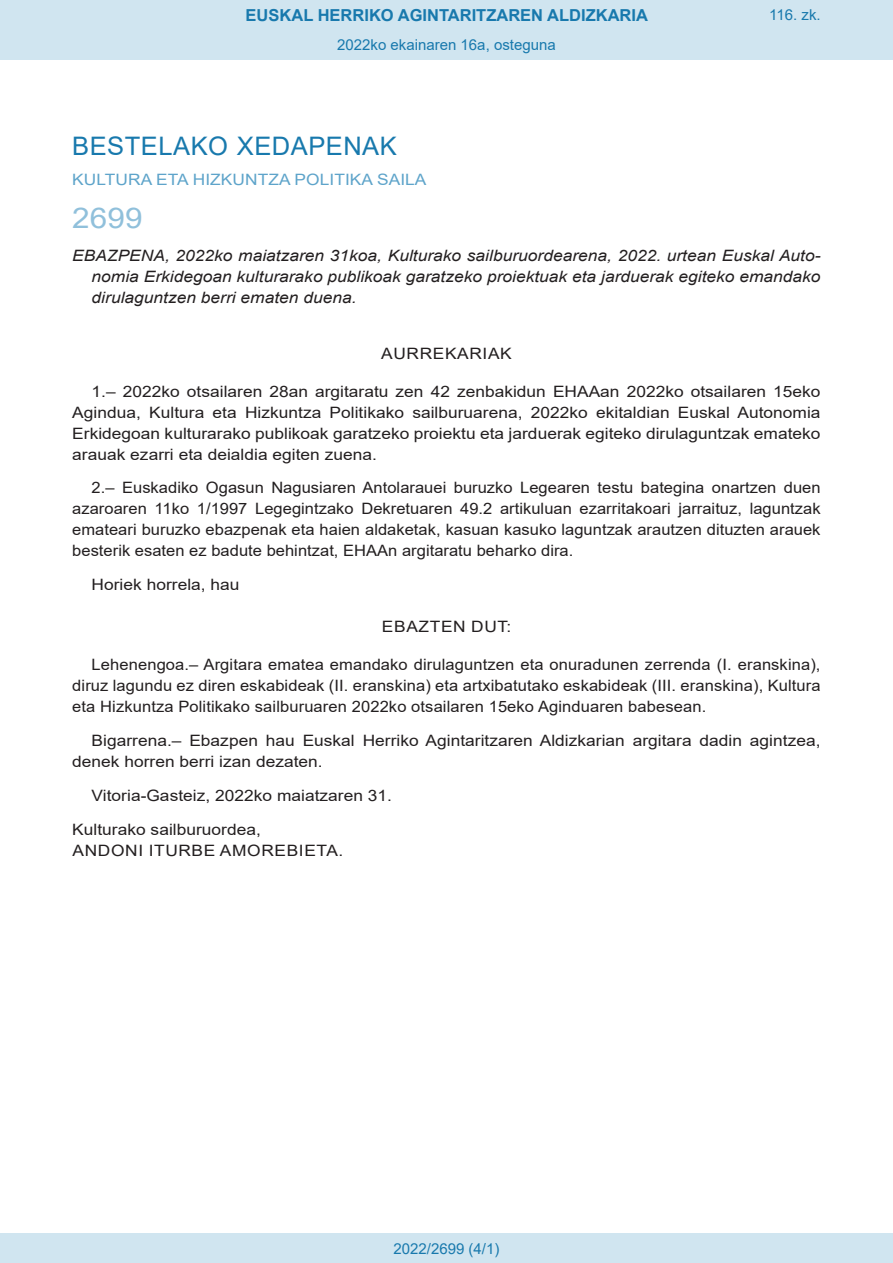
<style>
.page{position:relative;width:893px;height:1263px;background:#fff}
.page>*{position:absolute;margin:0;border:0;box-sizing:border-box;transform-origin:0 0}
.BOPVOrden{font:28.5px "Arial";color:#90c0db;scale:1.11 1}
.BOPVSeccion{font:25.5px "Arial";letter-spacing:.02em;color:#1879ad}
.t1{font:700 16.5px "Arial";color:#1879ad}
.BOPVDetalle{font:15.6px/21px "Arial";color:#231f20;text-align:justify;scale:1.05 1}
.BOPVDetalle-2{font:15.6px/21px "Arial";color:#231f20;text-align:justify;scale:1.11 1}
.BOPVTitulo{font:italic 15.6px/21px "Arial";color:#231f20;text-align:justify;scale:1.11 1}
.BOPVFirmaLugFec{font:15.6px "Arial";color:#231f20;scale:1.11 1}
.BOPVOrganismo{font:15.6px "Arial";letter-spacing:.005em;color:#5ea4ca;scale:1.11 1}
.BOPVFirmaPuesto{font:15.6px "Arial";color:#231f20;scale:1.11 1}
.BOPVFirmaNombre{font:15.6px "Arial";letter-spacing:.035em;color:#231f20;scale:1.11 1}
.BOPVClave{font:15.6px "Arial";letter-spacing:.035em;color:#231f20;scale:1.11 1}
.Paginacion_Centro{font:15px "Arial";color:#1879ad}
</style>
<div class="page">
<div style="left:0;top:0;width:893px;height:60px;background:#d0e5f0"></div>
<div style="left:0;top:1233px;width:893px;height:30px;background:#d0e5f0"></div>
<p class="t1" style="left:246px;top:3px;width:404px">EUSKAL HERRIKO AGINTARITZAREN ALDIZKARIA</p>
<p class="Paginacion_Centro" style="left:337px;top:35px;width:220px">2022ko ekainaren 16a, osteguna</p>
<p class="Paginacion_Centro" style="left:769px;top:5px;width:53px">116. zk.</p>
<p class="BOPVSeccion" style="left:72px;top:128px;width:326px">BESTELAKO XEDAPENAK</p>
<p class="BOPVOrganismo" style="left:72px;top:169px;width:321px">KULTURA ETA HIZKUNTZA POLITIKA SAILA</p>
<p class="BOPVOrden" style="left:72px;top:198px;width:65px">2699</p>
<p class="BOPVTitulo" style="left:92px;top:246px;width:658px;text-indent:-19px">EBAZPENA, 2022ko maiatzaren 31koa, Kulturako sailburuordearena, 2022. urtean Euskal Auto&shy;nomia Erkidegoan kulturarako publikoak garatzeko proiektuak eta jarduerak egiteko emandako dirulaguntzen berri ematen duena.</p>
<p class="BOPVClave" style="left:381px;top:342px;width:119px">AURREKARIAK</p>
<p class="BOPVDetalle-2" style="left:72px;top:380px;width:676px;text-indent:19px">1.– 2022ko otsailaren 28an argitaratu zen 42 zenbakidun EHAAan 2022ko otsailaren 15eko Agindua, Kultura eta Hizkuntza Politikako sailburuarena, 2022ko ekitaldian Euskal Autonomia Erkidegoan kulturarako publikoak garatzeko proiektu eta jarduerak egiteko dirulaguntzak emateko arauak ezarri eta deialdia egiten zuena.</p>
<p class="BOPVDetalle" style="left:72px;top:477px;width:714px;text-indent:19px">2.– Euskadiko Ogasun Nagusiaren Antolarauei buruzko Legearen testu bategina onartzen duen azaroaren 11ko 1/1997 Legegintzako Dekretuaren 49.2 artikuluan ezarritakoari jarraituz, laguntzak emateari buruzko ebazpenak eta haien aldaketak, kasuan kasuko laguntzak arautzen dituzten arauek besterik esaten ez badute behintzat, EHAAn argitaratu beharko dira.</p>
<p class="BOPVDetalle-2" style="left:92px;top:574px;width:135px">Horiek horrela, hau</p>
<p class="BOPVClave" style="left:382px;top:616px;width:118px">EBAZTEN DUT:</p>
<p class="BOPVDetalle" style="left:72px;top:654px;width:714px;text-indent:19px">Lehenengoa.– Argitara ematea emandako dirulaguntzen eta onuradunen zerrenda (I. eranskina), diruz lagundu ez diren eskabideak (II. eranskina) eta artxibatutako eskabideak (III. eranskina), Kultura eta Hizkuntza Politikako sailburuaren 2022ko otsailaren 15eko Aginduaren babesean.</p>
<p class="BOPVDetalle-2" style="left:72px;top:730px;width:676px;text-indent:19px">Bigarrena.– Ebazpen hau Euskal Herriko Agintaritzaren Aldizkarian argitara dadin agintzea, denek horren berri izan dezaten.</p>
<p class="BOPVFirmaLugFec" style="left:92px;top:785px;width:272px">Vitoria-Gasteiz, 2022ko maiatzaren 31.</p>
<p class="BOPVFirmaPuesto" style="left:72px;top:818px;width:171px">Kulturako sailburuordea,</p>
<p class="BOPVFirmaNombre" style="left:73px;top:839px;width:245px">ANDONI ITURBE AMOREBIETA.</p>
<p class="Paginacion_Centro" style="left:393px;top:1238px;width:107px">2022/2699 (4/1)</p>
</div>
